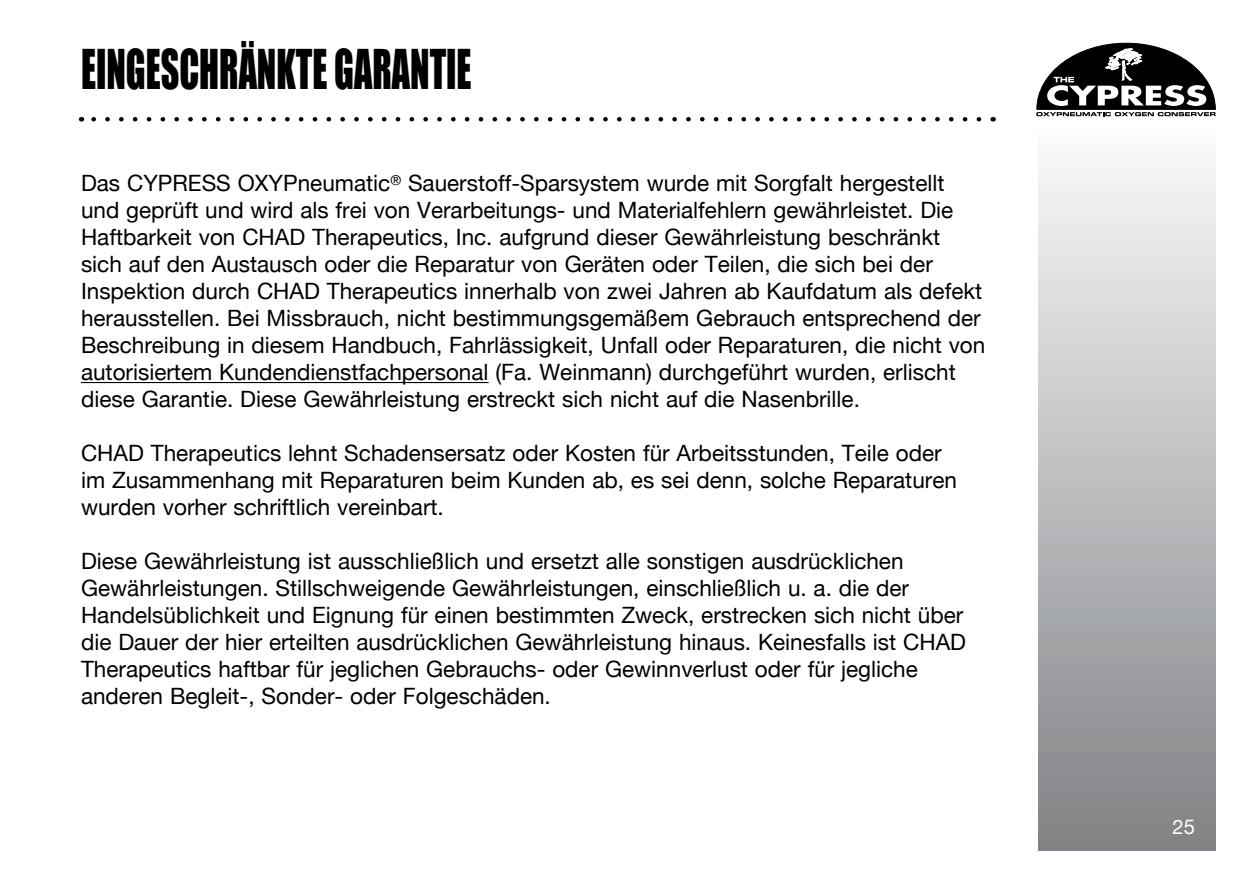
<style>
.page{position:relative;width:1256px;height:891px;background:#fff}
.page>*{position:absolute;margin:0;border:0;box-sizing:border-box;transform-origin:0 0}
.t1{font:50.4px "Impact";color:#000;scale:.71 1}
.t2{font:22.5px/27px "Helvetica Neue";color:#000}
.t3{font:20.25px "Helvetica Neue";color:#fff}
</style>
<div class="page">
<div style="left:1038px;top:126px;width:177px;height:724px;background:linear-gradient(to bottom,#fafbfc,#7e8184)"></div>
<svg style="left:91px;top:117px;width:888px;height:5px"></svg>
<svg style="left:1036px;top:42px;width:180px;height:74px"></svg>
<hr style="left:81px;top:382px;width:407px;height:1px;background:#000">
<h1 class="t1" style="left:81px;top:38px;width:551px">EINGESCHRÄNKTE GARANTIE</h1>
<p class="t2" style="left:81px;top:169px;width:905px">Das CYPRESS OXYPneumatic<sup>®</sup> Sauerstoff-Sparsystem wurde mit Sorgfalt hergestellt und geprüft und wird als frei von Verarbeitungs- und Materialfehlern gewährleistet. Die Haftbarkeit von CHAD Therapeutics, Inc. aufgrund dieser Gewährleistung beschränkt sich auf den Austausch oder die Reparatur von Geräten oder Teilen, die sich bei der Inspektion durch CHAD Therapeutics innerhalb von zwei Jahren ab Kaufdatum als defekt herausstellen. Bei Missbrauch, nicht bestimmungsgemäßem Gebrauch entsprechend der Beschreibung in diesem Handbuch, Fahrlässigkeit, Unfall oder Reparaturen, die nicht von autorisiertem Kundendienstfachpersonal (Fa. Weinmann) durchgeführt wurden, erlischt diese Garantie. Diese Gewährleistung erstreckt sich nicht auf die Nasenbrille.</p>
<p class="t2" style="left:81px;top:439px;width:877px">CHAD Therapeutics lehnt Schadensersatz oder Kosten für Arbeitsstunden, Teile oder im Zusammenhang mit Reparaturen beim Kunden ab, es sei denn, solche Reparaturen wurden vorher schriftlich vereinbart.</p>
<p class="t2" style="left:81px;top:547px;width:886px">Diese Gewährleistung ist ausschließlich und ersetzt alle sonstigen ausdrücklichen Gewährleistungen. Stillschweigende Gewährleistungen, einschließlich u. a. die der Handelsüblichkeit und Eignung für einen bestimmten Zweck, erstrecken sich nicht über die Dauer der hier erteilten ausdrücklichen Gewährleistung hinaus. Keinesfalls ist CHAD Therapeutics haftbar für jeglichen Gebrauchs- oder Gewinnverlust oder für jegliche anderen Begleit-, Sonder- oder Folgeschäden.</p>
<p class="t3" style="left:1172px;top:814px;width:24px">25</p>
</div>
